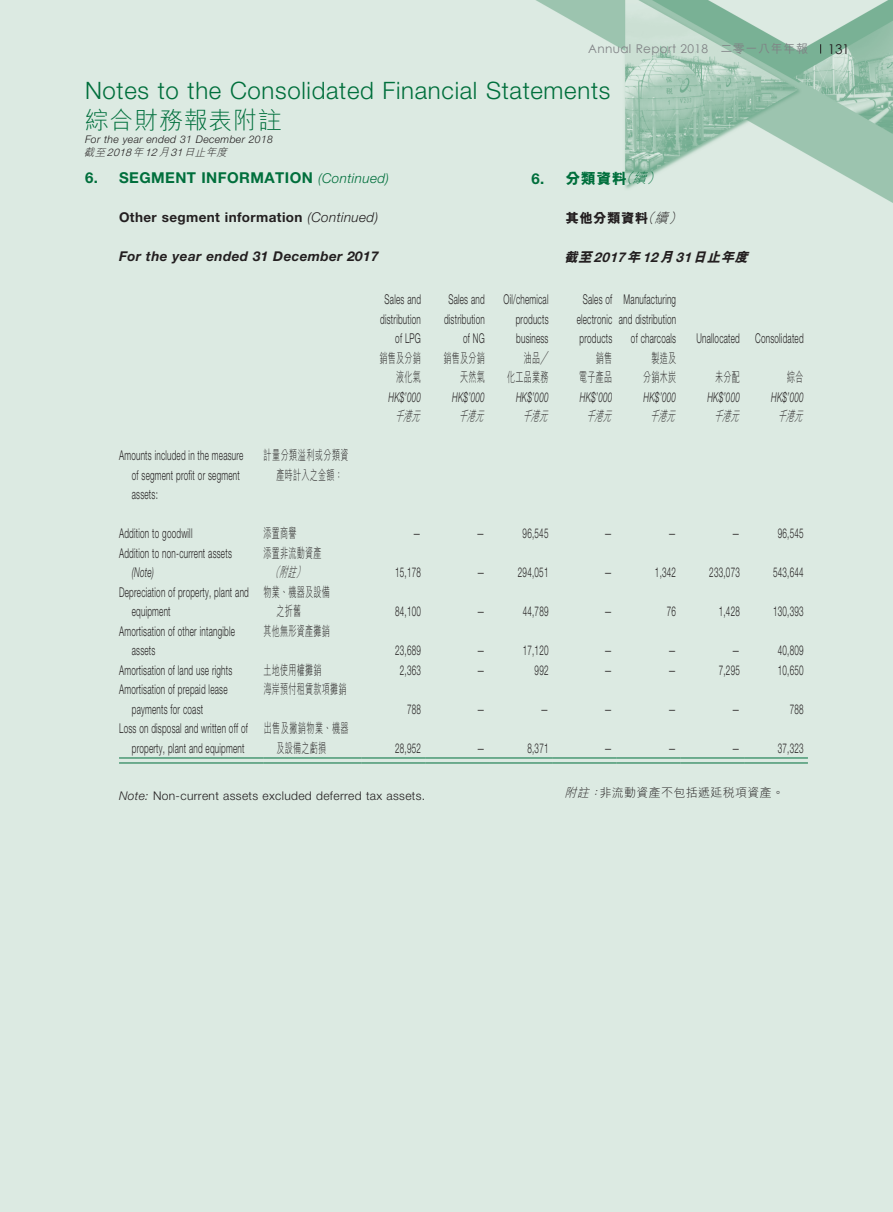
<style>
.page{position:relative;width:893px;height:1212px;background:#dceae2}
.page>*{position:absolute;margin:0;border:0;box-sizing:border-box;transform-origin:0 0}
.t1{font:300 24px "Helvetica Neue";letter-spacing:.03em;color:#006f3c}
.t2{font:300 24px "M Hei HK";letter-spacing:.03em;color:#006f3c}
.t3{font:700 15px "Helvetica Neue";letter-spacing:.03em;color:#006f3c}
.t4{font:800 15px "M Hei HK";color:#006f3c}
.t5{font:300 13.5px/19.5px "Helvetica Neue";letter-spacing:.03em;color:#231f20;scale:.6 1}
.t6{font:300 13.5px/19.5px "M Hei HK";letter-spacing:.03em;color:#231f20;text-align:right;scale:.6 1}
.t7{font:italic 300 13.5px "Helvetica Neue";letter-spacing:.03em;color:#231f20;scale:.6 1}
.t8{font:700 13.5px "Helvetica Neue";letter-spacing:.03em;color:#231f20}
.t9{font:italic 700 13.5px "Helvetica Neue";letter-spacing:.03em;color:#231f20}
.t10{font:italic 300 13.5px "M Hei HK";color:#231f20;scale:.6 1}
.t11{font:300 13.5px/19.5px "M Hei HK";letter-spacing:.055em;color:#231f20;text-align:center;scale:.6 1}
.t12{font:300 13.5px/19.5px "M Hei HK";letter-spacing:.06em;color:#231f20;scale:.6 1}
.t13{font:italic 800 13.5px "M Hei HK";color:#231f20}
.t14{font:800 13.5px "M Hei HK";letter-spacing:.03em;color:#231f20}
.t15{font:13.5px "Century Gothic";color:#231f20}
.t16{font:300 12px "Helvetica Neue";letter-spacing:.03em;color:#231f20}
.t17{font:12px "Century Gothic";letter-spacing:.03em;color:#808285}
.t18{font:300 12px "M Hei HK";letter-spacing:.03em;color:#231f20}
.t19{font:italic 300 10.5px "Helvetica Neue";letter-spacing:.03em;color:#231f20}
.t20{font:italic 300 10.5px "M Hei HK";color:#231f20}
.s1{font-family:"M Hei HK";font-weight:500}
.s2{font-family:"Helvetica Neue"}
.s3{font-family:"Helvetica Neue";font-weight:700}
.s4{font-weight:300;font-style:italic;font-size:13.5px}
.s5{font-weight:300;font-style:italic}
.s6{font-style:italic}
</style>
<div class="page">
<hr style="left:119px;top:757px;width:145px;height:1px;background:#006f3c">
<hr style="left:119px;top:762px;width:145px;height:1px;background:#006f3c">
<hr style="left:264px;top:757px;width:97px;height:1px;background:#006f3c">
<hr style="left:264px;top:762px;width:97px;height:1px;background:#006f3c">
<hr style="left:361px;top:757px;width:64px;height:1px;background:#006f3c">
<hr style="left:361px;top:762px;width:64px;height:1px;background:#006f3c">
<hr style="left:425px;top:757px;width:64px;height:1px;background:#006f3c">
<hr style="left:425px;top:762px;width:64px;height:1px;background:#006f3c">
<hr style="left:489px;top:757px;width:64px;height:1px;background:#006f3c">
<hr style="left:489px;top:762px;width:64px;height:1px;background:#006f3c">
<hr style="left:553px;top:757px;width:64px;height:1px;background:#006f3c">
<hr style="left:553px;top:762px;width:64px;height:1px;background:#006f3c">
<hr style="left:617px;top:757px;width:63px;height:1px;background:#006f3c">
<hr style="left:617px;top:762px;width:63px;height:1px;background:#006f3c">
<hr style="left:680px;top:757px;width:64px;height:1px;background:#006f3c">
<hr style="left:680px;top:762px;width:64px;height:1px;background:#006f3c">
<hr style="left:744px;top:757px;width:64px;height:1px;background:#006f3c">
<hr style="left:744px;top:762px;width:64px;height:1px;background:#006f3c">
<p class="t17" style="left:588px;top:40px;width:221px">Annual Report 2018 <span class="s1">二零一八年年報</span></p>
<p class="t15" style="left:828px;top:40px;width:23px">131</p>
<h1 class="t1" style="left:85px;top:76px;width:527px">Notes to the Consolidated Financial Statements</h1>
<h1 class="t2" style="left:85px;top:104px;width:198px">綜合財務報表附註</h1>
<p class="t19" style="left:85px;top:133px;width:190px">For the year ended 31 December 2018</p>
<p class="t20" style="left:84px;top:145px;width:148px">截至<span class="s2">2018</span>年<span class="s2">12</span>月<span class="s2">31</span>日止年度</p>
<p class="t4" style="left:531px;top:168px;width:135px"><span class="s3">6.</span> 分類資料<span class="s4">（續）</span></p>
<p class="t14" style="left:566px;top:208px;width:123px">其他分類資料<span class="s5">（續）</span></p>
<p class="t13" style="left:564px;top:247px;width:190px">截至<span class="s3">2017</span>年<span class="s3">12</span>月<span class="s3">31</span>日止年度</p>
<p class="t3" style="left:85px;top:168px;width:305px">6. SEGMENT INFORMATION <span class="s4">(Continued)</span></p>
<p class="t8" style="left:119px;top:209px;width:261px">Other segment information <span class="s5">(Continued)</span></p>
<p class="t9" style="left:119px;top:248px;width:261px">For the year ended 31 December 2017</p>
<p class="t5" style="left:385px;top:289px;width:62px">Sales and</p>
<p class="t5" style="left:448px;top:289px;width:62px">Sales and</p>
<p class="t5" style="left:503px;top:289px;width:77px">Oil/chemical</p>
<p class="t5" style="left:583px;top:289px;width:157px">Sales of Manufacturing</p>
<p class="t5" style="left:380px;top:309px;width:69px">distribution</p>
<p class="t5" style="left:444px;top:309px;width:69px">distribution</p>
<p class="t5" style="left:516px;top:309px;width:56px">products</p>
<p class="t5" style="left:577px;top:309px;width:167px">electronic and distribution</p>
<p class="t5" style="left:395px;top:328px;width:44px">of LPG</p>
<p class="t5" style="left:463px;top:328px;width:38px">of NG</p>
<p class="t5" style="left:516px;top:328px;width:55px">business</p>
<p class="t5" style="left:579px;top:328px;width:56px">products</p>
<p class="t5" style="left:631px;top:328px;width:77px">of charcoals</p>
<p class="t5" style="left:696px;top:328px;width:180px">Unallocated Consolidated</p>
<p class="t6" style="left:380px;top:348px;width:71px">銷售及分銷液化氣</p>
<p class="t6" style="left:443px;top:348px;width:71px">銷售及分銷天然氣</p>
<p class="t6" style="left:507px;top:348px;width:71px">油品╱<br>化工品業務</p>
<p class="t6" style="left:579px;top:348px;width:57px">銷售<br>電子產品</p>
<p class="t6" style="left:643px;top:348px;width:57px">製造及分銷木炭</p>
<p class="t6" style="left:715px;top:367px;width:43px">未分配</p>
<p class="t6" style="left:787px;top:367px;width:29px">綜合</p>
<p class="t7" style="left:388px;top:389px;width:56px">HK$’000</p>
<p class="t7" style="left:452px;top:389px;width:56px">HK$’000</p>
<p class="t7" style="left:516px;top:389px;width:56px">HK$’000</p>
<p class="t7" style="left:580px;top:389px;width:56px">HK$’000</p>
<p class="t7" style="left:644px;top:389px;width:56px">HK$’000</p>
<p class="t7" style="left:707px;top:389px;width:56px">HK$’000</p>
<p class="t7" style="left:771px;top:389px;width:56px">HK$’000</p>
<p class="t10" style="left:395px;top:407px;width:51px">千港元</p>
<p class="t10" style="left:459px;top:407px;width:51px">千港元</p>
<p class="t10" style="left:522px;top:407px;width:51px">千港元</p>
<p class="t10" style="left:586px;top:407px;width:51px">千港元</p>
<p class="t10" style="left:650px;top:407px;width:51px">千港元</p>
<p class="t10" style="left:714px;top:407px;width:51px">千港元</p>
<p class="t10" style="left:777px;top:407px;width:51px">千港元</p>
<p class="t5" style="left:132px;top:445px;width:188px;text-indent:-13px">Amounts included in the measure of segment profit or segment assets:</p>
<p class="t11" style="left:264px;top:445px;width:143px">計量分類溢利或分類資產時計入之金額：</p>
<p class="t5" style="left:119px;top:523px;width:124px">Addition to goodwill</p>
<p class="t6" style="left:264px;top:523px;width:57px">添置商譽</p>
<p class="t5" style="left:413px;top:523px;width:15px">—</p>
<p class="t5" style="left:477px;top:523px;width:15px">—</p>
<p class="t5" style="left:523px;top:523px;width:45px">96,545</p>
<p class="t5" style="left:604px;top:523px;width:15px">—</p>
<p class="t5" style="left:668px;top:523px;width:15px">—</p>
<p class="t5" style="left:732px;top:523px;width:15px">—</p>
<p class="t5" style="left:778px;top:523px;width:45px">96,545</p>
<p class="t5" style="left:119px;top:543px;width:190px">Addition to non-current assets</p>
<p class="t7" style="left:132px;top:564px;width:38px">(Note)</p>
<p class="t6" style="left:264px;top:543px;width:98px">添置非流動資產</p>
<p class="t10" style="left:271px;top:563px;width:65px">（附註）</p>
<p class="t5" style="left:395px;top:562px;width:45px">15,178</p>
<p class="t5" style="left:477px;top:562px;width:15px">—</p>
<p class="t5" style="left:518px;top:562px;width:53px">294,051</p>
<p class="t5" style="left:604px;top:562px;width:15px">—</p>
<p class="t5" style="left:655px;top:562px;width:37px">1,342</p>
<p class="t5" style="left:709px;top:562px;width:53px">233,073</p>
<p class="t5" style="left:773px;top:562px;width:53px">543,644</p>
<p class="t5" style="left:132px;top:582px;width:197px;text-indent:-13px">Depreciation of property, plant and equipment</p>
<p class="t6" style="left:276px;top:582px;width:91px;text-align:left;text-indent:-13px">物業、機器及設備之折舊</p>
<p class="t5" style="left:132px;top:621px;width:173px;text-indent:-13px">Amortisation of other intangible assets</p>
<p class="t6" style="left:264px;top:621px;width:112px">其他無形資產攤銷</p>
<p class="t5" style="left:395px;top:601px;width:45px">84,100</p>
<p class="t5" style="left:477px;top:601px;width:15px">—</p>
<p class="t5" style="left:523px;top:601px;width:45px">44,789</p>
<p class="t5" style="left:604px;top:601px;width:15px">—</p>
<p class="t5" style="left:667px;top:601px;width:17px">76</p>
<p class="t5" style="left:719px;top:601px;width:37px">1,428</p>
<p class="t5" style="left:773px;top:601px;width:53px">130,393</p>
<p class="t5" style="left:395px;top:640px;width:45px">23,689</p>
<p class="t5" style="left:477px;top:640px;width:15px">—</p>
<p class="t5" style="left:523px;top:640px;width:45px">17,120</p>
<p class="t5" style="left:604px;top:640px;width:15px">—</p>
<p class="t5" style="left:668px;top:640px;width:15px">—</p>
<p class="t5" style="left:732px;top:640px;width:15px">—</p>
<p class="t5" style="left:778px;top:640px;width:45px">40,809</p>
<p class="t5" style="left:119px;top:660px;width:190px">Amortisation of land use rights</p>
<p class="t6" style="left:264px;top:660px;width:98px">土地使用權攤銷</p>
<p class="t5" style="left:400px;top:660px;width:37px">2,363</p>
<p class="t5" style="left:477px;top:660px;width:15px">—</p>
<p class="t5" style="left:535px;top:660px;width:25px">992</p>
<p class="t5" style="left:604px;top:660px;width:15px">—</p>
<p class="t5" style="left:668px;top:660px;width:15px">—</p>
<p class="t5" style="left:719px;top:660px;width:37px">7,295</p>
<p class="t5" style="left:778px;top:660px;width:45px">10,650</p>
<p class="t5" style="left:132px;top:679px;width:161px;text-indent:-13px">Amortisation of prepaid lease payments for coast</p>
<p class="t6" style="left:264px;top:679px;width:140px">海岸預付租賃款項攤銷</p>
<p class="t5" style="left:407px;top:699px;width:25px">788</p>
<p class="t5" style="left:477px;top:699px;width:15px">—</p>
<p class="t5" style="left:540px;top:699px;width:15px">—</p>
<p class="t5" style="left:604px;top:699px;width:15px">—</p>
<p class="t5" style="left:668px;top:699px;width:15px">—</p>
<p class="t5" style="left:732px;top:699px;width:15px">—</p>
<p class="t5" style="left:790px;top:699px;width:25px">788</p>
<p class="t5" style="left:119px;top:718px;width:216px;text-align:right">Loss on disposal and written off of property, plant and equipment</p>
<p class="t12" style="left:276px;top:718px;width:122px;text-indent:-13px">出售及撇銷物業、機器及設備之虧損</p>
<p class="t5" style="left:395px;top:738px;width:45px">28,952</p>
<p class="t5" style="left:477px;top:738px;width:15px">—</p>
<p class="t5" style="left:527px;top:738px;width:37px">8,371</p>
<p class="t5" style="left:604px;top:738px;width:15px">—</p>
<p class="t5" style="left:668px;top:738px;width:15px">—</p>
<p class="t5" style="left:732px;top:738px;width:15px">—</p>
<p class="t5" style="left:778px;top:738px;width:45px">37,323</p>
<p class="t16" style="left:119px;top:788px;width:308px"><span class="s6">Note:</span> Non-current assets excluded deferred tax assets.</p>
<p class="t18" style="left:564px;top:784px;width:221px"><span class="s6">附註：</span>非流動資產不包括遞延稅項資產。</p>
</div>
